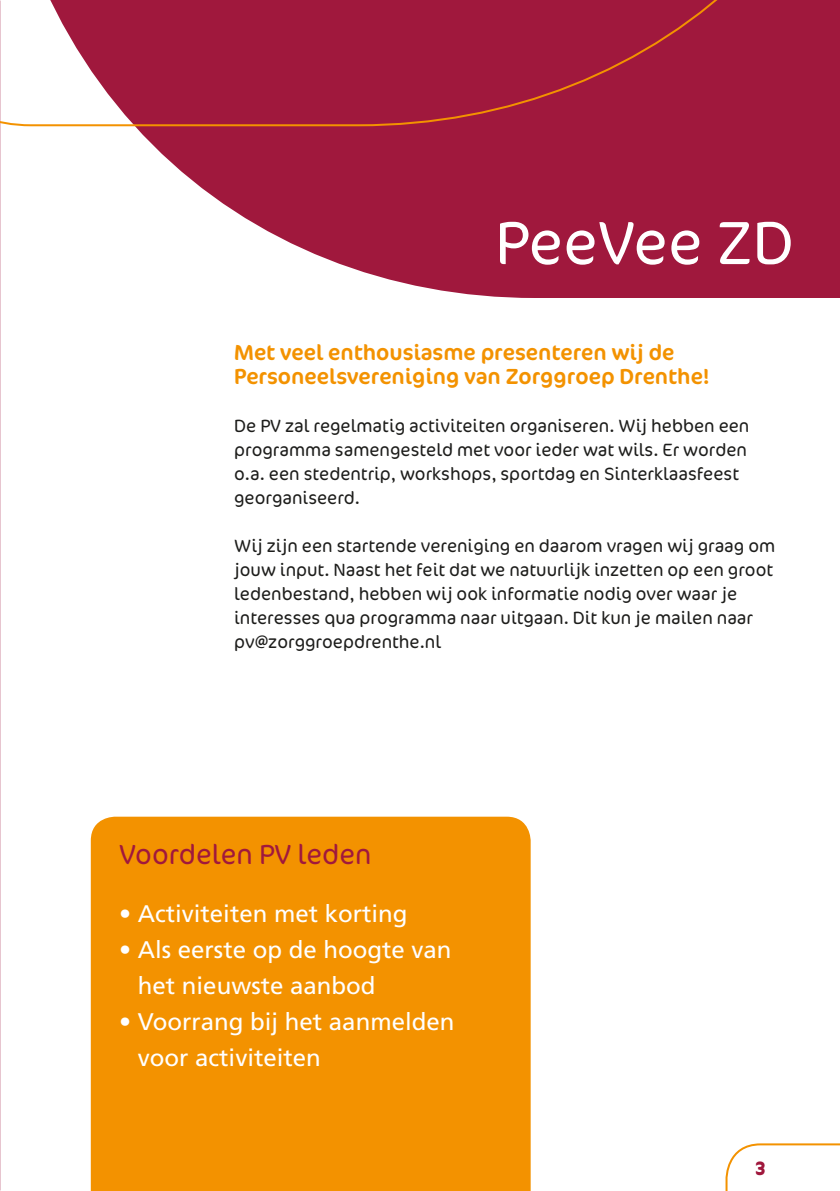
<style>
.page{position:relative;width:840px;height:1191px;background:#fff}
.page>*{position:absolute;margin:0;border:0;box-sizing:border-box;transform-origin:0 0}
.t1{font:300 61.8px "Cocon";color:#fff}
.t2{font:300 28px "Cocon";color:#a0183d}
.t3{font:24px/36px "Frutiger LT Std";color:#fff}
.t4{font:22px/24px "Cocon OT";color:#f39200}
.t5{font:300 18px/24px "Cocon";color:#1d1d1b}
.t6{font:18px "Cocon OT";color:#a0183d}
</style>
<div class="page">
<div style="left:91px;top:816px;width:439px;height:375px;background:#f39200"></div>
<svg style="left:0;top:127px;width:839px;height:171px;fill:#a0183d"></svg>
<svg style="left:0;top:0;width:839px;height:127px;background:#aa314f"></svg>
<svg style="left:725px;top:1143px;width:114px;height:48px"></svg>
<h1 class="t1" style="left:495px;top:207px;width:300px">PeeVee ZD</h1>
<p class="t4" style="left:234px;top:341px;width:477px">Met veel enthousiasme presenteren wij de<br>Personeelsvereniging van Zorggroep Drenthe!</p>
<p class="t5" style="left:234px;top:414px;width:516px">De PV zal regelmatig activiteiten organiseren. Wij hebben een programma samengesteld met voor ieder wat wils. Er worden o.a. een stedentrip, workshops, sportdag en Sinterklaasfeest georganiseerd.</p>
<p class="t5" style="left:234px;top:534px;width:542px">Wij zijn een startende vereniging en daarom vragen wij graag om jouw input. Naast het feit dat we natuurlijk inzetten op een groot ledenbestand, hebben wij ook informatie nodig over waar je interesses qua programma naar uitgaan. Dit kun je mailen naar pv@zorggroepdrenthe.nl</p>
<h2 class="t2" style="left:119px;top:838px;width:254px">Voordelen PV leden</h2>
<h3 class="t3" style="left:119px;top:896px;width:290px">• Activiteiten met korting</h3>
<h3 class="t3" style="left:138px;top:932px;width:315px;text-indent:-19px">• Als eerste op de hoogte van het nieuwste aanbod</h3>
<h3 class="t3" style="left:138px;top:1004px;width:318px;text-indent:-19px">• Voorrang bij het aanmelden voor activiteiten</h3>
<p class="t6" style="left:754px;top:1157px;width:12px">3</p>
</div>
